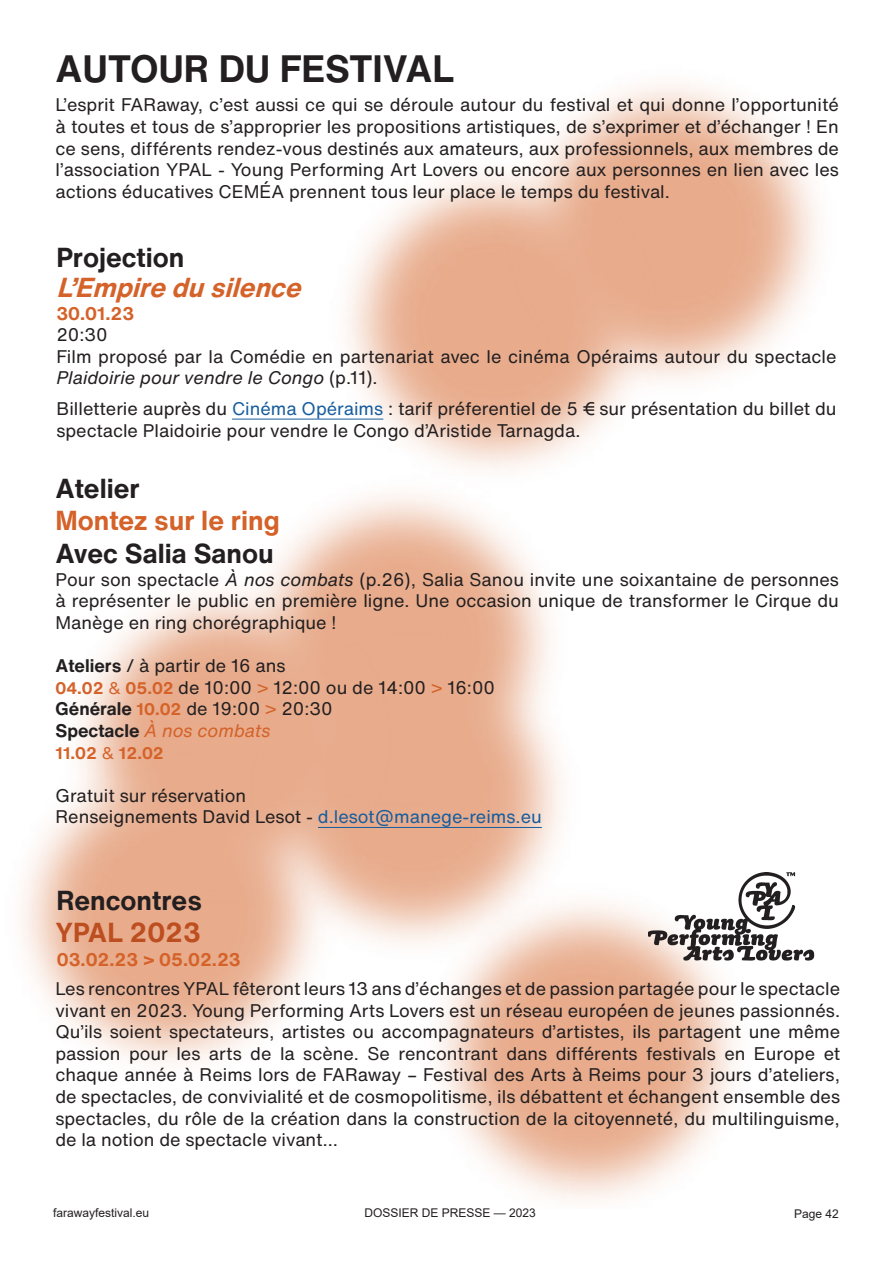
<style>
.page{position:relative;width:893px;height:1263px;background:#fff}
.page>*{position:absolute;margin:0;border:0;box-sizing:border-box;transform-origin:0 0}
.t1{font:700 37.5px "Helvetica Now Text";color:#231f20}
.t2{font:700 27px "Helvetica Now Text";color:#231f20}
.t3{font:italic 700 27px "Helvetica Now Text";color:#d46229}
.t4{font:700 27px "Helvetica Now Text";color:#d46229}
.t5{font:700 27px "Helvetica Now Text";color:#bd4e1f}
.t6{font:18px/21.6px "Helvetica Now Text";color:#231f20}
.t7{font:700 18px "Helvetica Now Text";color:#d46229}
.t8{font:700 16.5px "Helvetica Now Text";color:#d46229}
.t9{font:12px "Arial";color:#231f20}
.s1{font-style:italic}
.s2{color:#175d9e}
.s3{font-weight:700}
.s4{font-weight:700;font-size:16.5px;color:#d46229}
.s5{font-size:16.5px;color:#d46229}
.s6{color:#d46229}
.s7{font-style:italic;color:#d46229}
.s8{font-weight:400}
</style>
<div class="page">
<img style="left:79px;top:562px;width:325px;height:355px">
<img style="left:22px;top:738px;width:326px;height:325px">
<img style="left:409px;top:874px;width:326px;height:326px">
<img style="left:648px;top:872px;width:167px;height:94px">
<hr style="left:232px;top:419px;width:151px;height:1px;background:#175d9e">
<hr style="left:318px;top:827px;width:224px;height:1px;background:#175d9e">
<h1 class="t1" style="left:55px;top:41px;width:400px">AUTOUR DU FESTIVAL</h1>
<p class="t6" style="left:56px;top:94px;width:785px;text-align:justify">L’esprit FARaway, c’est aussi ce qui se déroule autour du festival et qui donne l’opportunité à toutes et tous de s’approprier les propositions artistiques, de s’exprimer et d’échanger ! En ce sens, différents rendez-vous destinés aux amateurs, aux professionnels, aux membres de l’association YPAL - Young Performing Art Lovers ou encore aux personnes en lien avec les actions éducatives CEMÉA prennent tous leur place le temps du festival.</p>
<h2 class="t2" style="left:56px;top:237px;width:130px">Projection</h2>
<h2 class="t3" style="left:56px;top:267px;width:256px">L’Empiredusilence</h2>
<p class="t7" style="left:56px;top:300px;width:79px">30.01.23</p>
<p class="t6" style="left:56px;top:324px;width:53px">20:30</p>
<p class="t6" style="left:56px;top:345px;width:782px">Film proposé par la Comédie en partenariat avec le cinéma Opéraims autour du spectacle<br><span class="s1">Plaidoirie pour vendre le Congo</span> (p.11).</p>
<p class="t6" style="left:56px;top:397px;width:782px">Billetterie auprès du <span class="s2">Cinéma Opéraims</span> : tarif préferentiel de 5 € sur présentation du billet du spectacle Plaidoirie pour vendre le Congo d’Aristide Tarnagda.</p>
<h2 class="t2" style="left:55px;top:468px;width:86px">Atelier</h2>
<h2 class="t4" style="left:55px;top:500px;width:226px">Montez sur le ring</h2>
<h2 class="t2" style="left:55px;top:533px;width:220px">Avec Salia Sanou</h2>
<p class="t6" style="left:55px;top:568px;width:785px;text-align:justify">Pour son spectacle <span class="s1">À nos combats</span> (p.26), Salia Sanou invite une soixantaine de personnes à représenter le public en première ligne. Une occasion unique de transformer le Cirque du Manège en ring chorégraphique !</p>
<p class="t6" style="left:55px;top:654px;width:441px"><span class="s3">Ateliers</span> / à partir de 16 ans<br><span class="s4">04.02</span> <span class="s5">&amp;</span> <span class="s4">05.02</span> de 10:00 <span class="s6">&gt;</span> 12:00 ou de 14:00 <span class="s6">&gt;</span> 16:00<br><span class="s3">Générale</span> <span class="s4">10.02</span> de 19:00 <span class="s6">&gt;</span> 20:30<br><span class="s3">Spectacle</span> <span class="s7">À nos combats</span></p>
<p class="t8" style="left:55px;top:740px;width:110px">11.02 <span class="s8">&amp;</span> 12.02</p>
<p class="t6" style="left:55px;top:784px;width:488px">Gratuit sur réservation<br>Renseignements David Lesot - <span class="s2">d.lesot@manege-reims.eu</span></p>
<h2 class="t2" style="left:56px;top:880px;width:147px">Rencontres</h2>
<h2 class="t5" style="left:55px;top:912px;width:147px">YPAL 2023</h2>
<p class="t7" style="left:57px;top:946px;width:185px">03.02.23 &gt; 05.02.23</p>
<p class="t6" style="left:55px;top:977px;width:786px;text-align:justify">Les rencontres YPAL fêteront leurs 13 ans d’échanges et de passion partagée pour le spectacle vivant en 2023. Young Performing Arts Lovers est un réseau européen de jeunes passionnés.<br>Qu’ils soient spectateurs, artistes ou accompagnateurs d’artistes, ils partagent une même passion pour les arts de la scène. Se rencontrant dans différents festivals en Europe et chaque année à Reims lors de FARaway – Festival des Arts à Reims pour 3 jours d’ateliers, de spectacles, de convivialité et de cosmopolitisme, ils débattent et échangent ensemble des spectacles, du rôle de la création dans la construction de la citoyenneté, du multilinguisme, de la notion de spectacle vivant…</p>
<p class="t9" style="left:53px;top:1205px;width:98px">farawayfestival.eu</p>
<p class="t9" style="left:365px;top:1205px;width:173px">DOSSIER DE PRESSE — 2023</p>
<p class="t9" style="left:794px;top:1206px;width:46px">Page 42</p>
</div>
